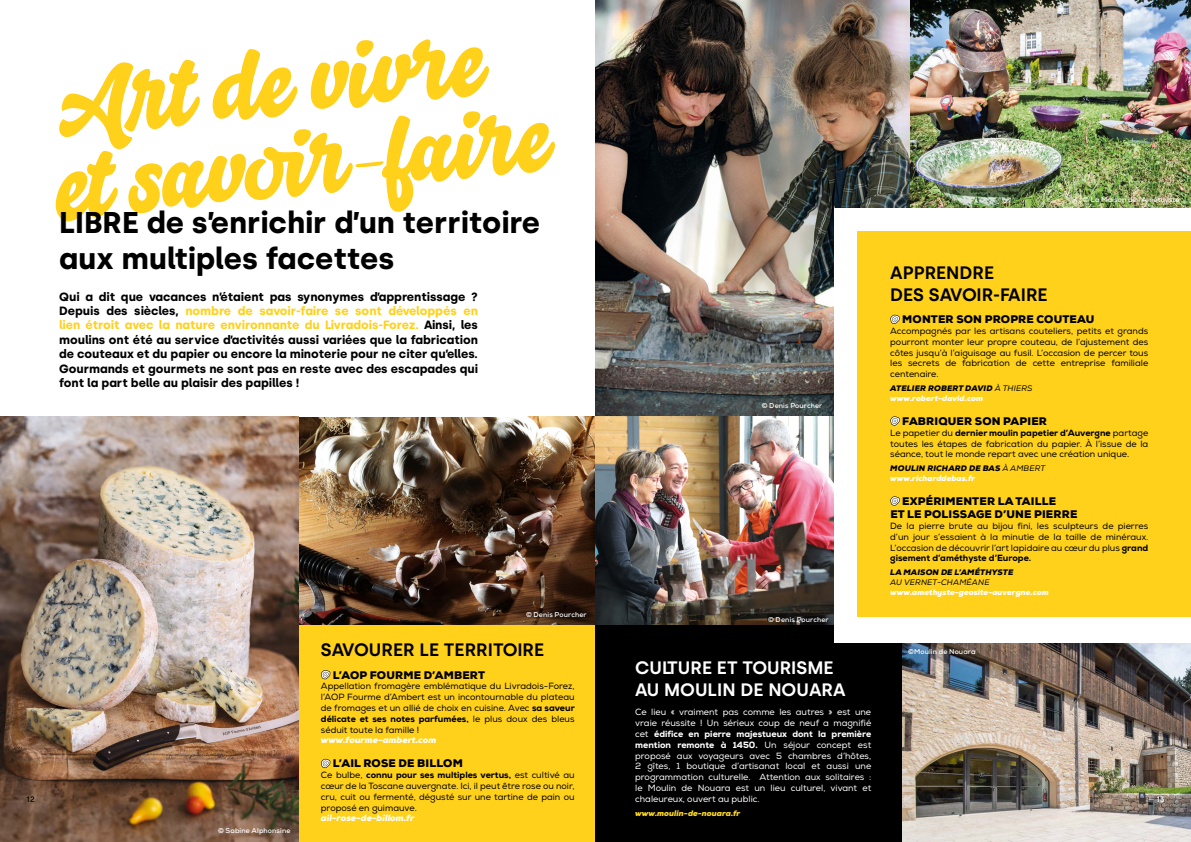
<style>
.page{position:relative;width:1191px;height:842px;background:#fff}
.page>*{position:absolute;margin:0;border:0;box-sizing:border-box;transform-origin:0 0}
.t1{font:100px/82px "Salty 1";color:#ffd11b}
.t2{font:700 30px/36px "Silka";color:#000}
.t3{font:600 18px/21.6px "Silka";color:#000}
.t4{font:600 18px/21.6px "Silka";color:#fff}
.t5{font:700 12px/14.4px "Silka";color:#000;text-align:justify}
.t6{font:900 11px/13.2px "Nexa";letter-spacing:.015em;color:#000}
.t7{font:9px/10.8px "Nexa";color:#000;text-align:justify}
.t8{font:9px/10.8px "Nexa";color:#fff;text-align:justify}
.t9{font:italic 900 9px "Nexa";color:#fff}
.t10{font:italic 900 8px/9.6px "Nexa";color:#fff}
.t11{font:italic 900 8px "Nexa";color:#ffd923}
.t12{font:italic 900 8px "Nexa";letter-spacing:.015em;color:#000}
.t13{font:italic 8px "Nexa";letter-spacing:.015em;color:#000}
.t14{font:500 8px "Silka";color:#000}
.t15{font:500 8px "Silka";color:#fff}
.t16{font:700 7px "Nexa";letter-spacing:.02em;color:#fff}
.s1{color:#ffd11b}
.s2{color:#000}
.s3{font-weight:400;color:#000}
.s4{font-weight:800}
</style>
<div class="page">
<img style="left:298px;top:417px;width:297px;height:208px">
<img style="left:595px;top:0;width:315px;height:417px">
<div style="left:298px;top:625px;width:297px;height:217px;background:#ffd11b"></div>
<svg style="left:321px;top:670px;width:9px;height:9px"></svg>
<svg style="left:321px;top:759px;width:9px;height:9px"></svg>
<img style="left:910px;top:0;width:281px;height:208px">
<img style="left:595px;top:417px;width:239px;height:208px">
<img style="left:0;top:417px;width:298px;height:425px">
<div style="left:595px;top:625px;width:596px;height:217px;background:#000"></div>
<div style="left:834px;top:208px;width:357px;height:435px;background:#fff"></div>
<div style="left:858px;top:231px;width:333px;height:385px;background:#ffd11b"></div>
<svg style="left:890px;top:315px;width:9px;height:9px"></svg>
<svg style="left:890px;top:416px;width:9px;height:10px"></svg>
<svg style="left:890px;top:496px;width:9px;height:10px"></svg>
<img style="left:902px;top:643px;width:289px;height:199px">
<h1 class="t1" style="left:43px;top:68px;width:498px;rotate:-6deg">Ar t de vivr e et savoi r-faire</h1>
<h2 class="t2" style="left:59px;top:205px;width:482px">LIBRE de s’enrichir d’un territoire aux multiples facettes</h2>
<p class="t5" style="left:59px;top:289px;width:420px">Qui a dit que vacances n’étaient pas synonymes d’apprentissage ?<br>Depuis des siècles, <span class="s1">nombre de savoir-faire se sont développés en lien étroit avec la nature environnante du Livradois-Forez.</span> Ainsi, les moulins ont été au service d’activités aussi variées que la fabrication de couteaux et du papier ou encore la minoterie pour ne citer qu’elles.<br>Gourmands et gourmets ne sont pas en reste avec des escapades qui font la part belle au plaisir des papilles !</p>
<p class="t16" style="left:526px;top:610px;width:62px">© Denis Pourcher</p>
<p class="t16" style="left:762px;top:401px;width:62px">© Denis Pourcher</p>
<p class="t16" style="left:768px;top:615px;width:62px">© Denis Pourcher</p>
<p class="t16" style="left:1083px;top:195px;width:98px">© La Maison de l’Améthyste</p>
<h3 class="t3" style="left:890px;top:262px;width:159px">APPRENDRE<br>DES SAVOIR-FAIRE</h3>
<p class="t6" style="left:902px;top:313px;width:194px">MONTER SON PROPRE COUTEAU</p>
<p class="t7" style="left:890px;top:326px;width:259px">Accompagnés par les artisans couteliers, petits et grands pourront monter leur propre couteau, de l’ajustement des côtes jusqu’à l’aiguisage au fusil. L’occasion de percer tous les secrets de fabrication de cette entreprise familiale centenaire.</p>
<p class="t10" style="left:890px;top:384px;width:144px"><span class="s2">ATELIER ROBERT DAVID</span> <span class="s3">À THIERS </span>www.robert-david.com</p>
<p class="t6" style="left:902px;top:414px;width:146px">FABRIQUER SON PAPIER</p>
<p class="t7" style="left:890px;top:427px;width:259px">Le papetier du <span class="s4">dernier moulin papetier d’Auvergne</span> partage toutes les étapes de fabrication du papier. À l’issue de la séance, tout le monde repart avec une création unique.</p>
<p class="t10" style="left:890px;top:464px;width:156px"><span class="s2">MOULIN RICHARD DE BAS</span> <span class="s3">À AMBERT </span>www.richarddebas.fr</p>
<p class="t6" style="left:890px;top:494px;width:189px;text-indent:12px">EXPÉRIMENTER LA TAILLE<br>ET LE POLISSAGE D’UNE PIERRE</p>
<p class="t7" style="left:890px;top:521px;width:259px">De la pierre brute au bijou fini, les sculpteurs de pierres d’un jour s’essaient à la minutie de la taille de minéraux.<br>L’occasion de découvrir l’art lapidaire au cœur du plus <span class="s4">grand gisement d’améthyste d’Europe.</span></p>
<p class="t12" style="left:890px;top:567px;width:125px">LA MAISON DE L’AMÉTHYSTE</p>
<p class="t13" style="left:890px;top:577px;width:101px">AU VERNET-CHAMÉANE</p>
<p class="t10" style="left:890px;top:587px;width:160px">www.amethyste-geosite-auvergne.com</p>
<h3 class="t3" style="left:321px;top:639px;width:225px">SAVOURER LE TERRITOIRE</h3>
<p class="t6" style="left:333px;top:668px;width:154px">L’AOP FOURME D’AMBERT</p>
<p class="t7" style="left:321px;top:681px;width:255px">Appellation fromagère emblématique du Livradois-Forez, l’AOP Fourme d’Ambert est un incontournable du plateau de fromages et un allié de choix en cuisine. Avec <span class="s4">sa saveur délicate et ses notes parfumées,</span> le plus doux des bleus séduit toute la famille !</p>
<p class="t9" style="left:321px;top:734px;width:117px">www.fourme-ambert.com</p>
<p class="t6" style="left:333px;top:757px;width:131px">L’AIL ROSE DE BILLOM</p>
<p class="t7" style="left:321px;top:770px;width:255px">Ce bulbe, <span class="s4">connu pour ses multiples vertus,</span> est cultivé au cœur de la Toscane auvergnate. Ici, il peut être rose ou noir, cru, cuit ou fermenté, dégusté sur une tartine de pain ou proposé en guimauve.</p>
<p class="t9" style="left:321px;top:812px;width:95px">ail-rose-de-billom.fr</p>
<p class="t16" style="left:908px;top:647px;width:69px">©Moulin de Nouara</p>
<h3 class="t4" style="left:635px;top:657px;width:212px">CULTURE ET TOURISME<br>AU MOULIN DE NOUARA</h3>
<p class="t8" style="left:635px;top:707px;width:238px">Ce lieu « vraiment pas comme les autres » est une vraie réussite ! Un sérieux coup de neuf a magnifié cet <span class="s4">édifice en pierre majestueux dont la première mention remonte à 1450.</span> Un séjour concept est proposé aux voyageurs avec 5 chambres d’hôtes, 2 gîtes, 1 boutique d’artisanat local et aussi une programmation culturelle. Attention aux solitaires : le Moulin de Nouara est un lieu culturel, vivant et chaleureux, ouvert au public.</p>
<p class="t14" style="left:26px;top:795px;width:10px">12</p>
<p class="t15" style="left:1156px;top:795px;width:10px">13</p>
<p class="t11" style="left:635px;top:808px;width:107px">www.moulin-de-nouara.fr</p>
<p class="t16" style="left:218px;top:826px;width:74px">© Sabine Alphonsine</p>
</div>
